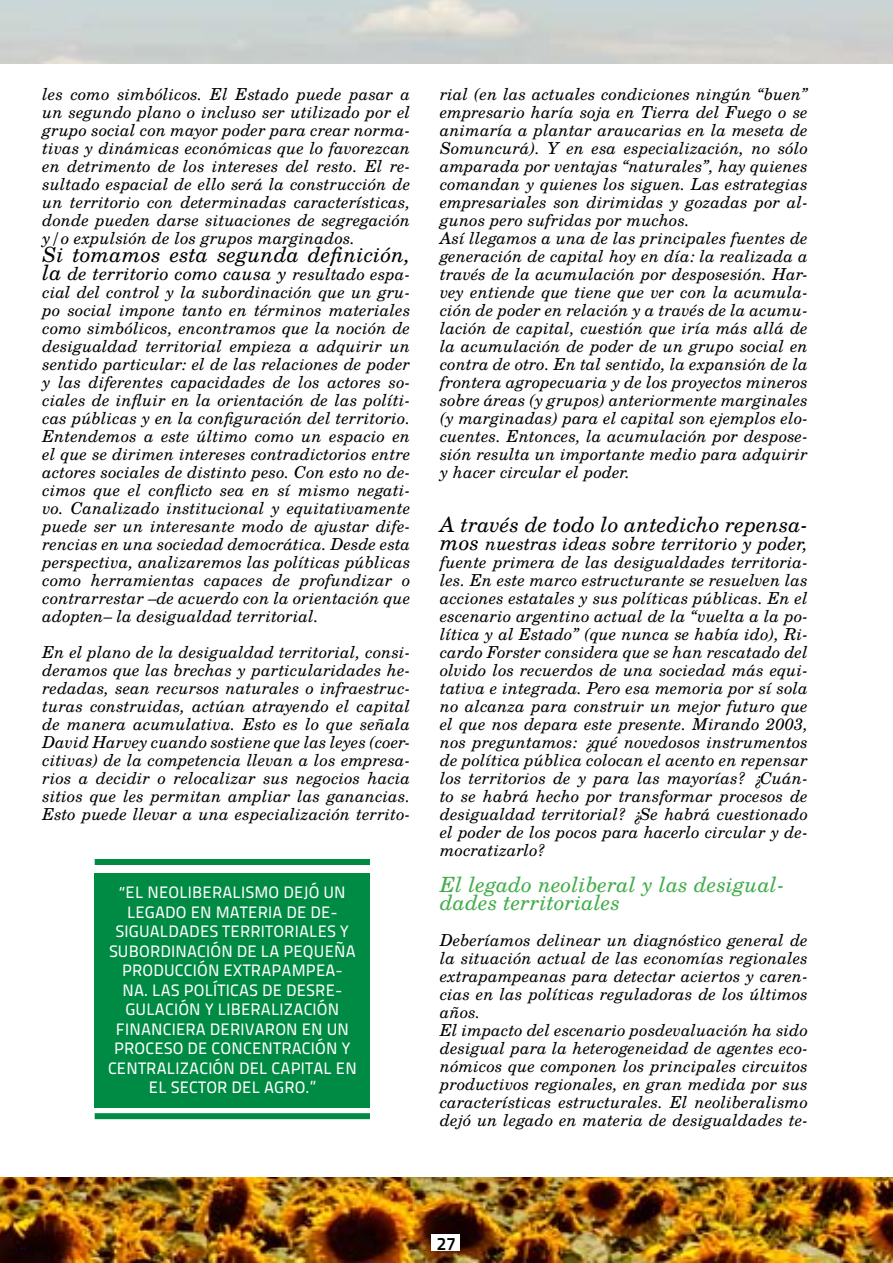
<style>
.page{position:relative;width:893px;height:1263px;background:#fff}
.page>*{position:absolute;margin:0;border:0;box-sizing:border-box;transform-origin:0 0}
.t1{font:italic 21px "Te X Gyre Schola";letter-spacing:.01em;color:#000}
.t2{font:italic 21px/18px "Te X Gyre Schola";letter-spacing:.01em;color:#41ad49}
.t3{font:italic 18px "Te X Gyre Schola";letter-spacing:.01em;color:#000}
.t4{font:18px "Titillium Maps 26 L 750 wt";color:#000}
.t5{font:italic 16.5px/18px "Te X Gyre Schola";letter-spacing:.01em;color:#000;text-align:justify}
.t6{font:16.5px "Titillium Maps 26 L 500 wt";letter-spacing:.01em;color:#fff}
.s1{font-size:21px}
.s2{font-size:16.5px}
</style>
<div class="page">
<img style="left:0;top:1178px;width:893px;height:85px">
<div style="left:95px;top:874px;width:275px;height:234px;background:#008b44"></div>
<div style="left:95px;top:859px;width:275px;height:6px;background:#008b44"></div>
<div style="left:95px;top:1113px;width:275px;height:6px;background:#008b44"></div>
<div style="left:432px;top:1234px;width:28px;height:17px;background:#fff"></div>
<p class="t5" style="left:43px;top:84px;width:369px">les como simbólicos. El Estado puede pasar a un segundo plano o incluso ser utilizado por el grupo social con mayor poder para crear norma&shy;tivas y dinámicas económicas que lo favorezcan en detrimento de los intereses del resto. El re&shy;sultado espacial de ello será la construcción de un territorio con determinadas características, donde pueden darse situaciones de segregación y/o expulsión de los grupos marginados.</p>
<p class="t1" style="left:43px;top:238px;width:369px">Si tomamos esta segunda definición,</p>
<p class="t3" style="left:43px;top:259px;width:369px"><span class="s1">la</span> de territorio como causa y <span class="s2">resultado espa-</span></p>
<p class="t5" style="left:43px;top:282px;width:369px">cial del control y la subordinación que un gru&shy;po social impone tanto en términos materiales como simbólicos, encontramos que la noción de desigualdad territorial empieza a adquirir un sentido particular: el de las relaciones de poder y las diferentes capacidades de los actores so&shy;ciales de influir en la orientación de las políti&shy;cas públicas y en la configuración del territorio.<br>Entendemos a este último como un espacio en el que se dirimen intereses contradictorios entre actores sociales de distinto peso. Con esto no de&shy;cimos que el conflicto sea en sí mismo negati&shy;vo. Canalizado institucional y equitativamente puede ser un interesante modo de ajustar dife&shy;rencias en una sociedad democrática. Desde esta perspectiva, analizaremos las políticas públicas como herramientas capaces de profundizar o contrarrestar –de acuerdo con la orientación que adopten– la desigualdad territorial.</p>
<p class="t5" style="left:43px;top:642px;width:369px">En el plano de la desigualdad territorial, consi&shy;deramos que las brechas y particularidades he&shy;redadas, sean recursos naturales o infraestruc&shy;turas construidas, actúan atrayendo el capital de manera acumulativa. Esto es lo que señala David Harvey cuando sostiene que las leyes (coer&shy;citivas) de la competencia llevan a los empresa&shy;rios a decidir o relocalizar sus negocios hacia sitios que les permitan ampliar las ganancias.<br>Esto puede llevar a una especialización territo-</p>
<p class="t6" style="left:119px;top:880px;width:39px">“EL NEOLIBERALISMO</p>
<p class="t6" style="left:283px;top:880px;width:51px">DEJÓ UN</p>
<p class="t6" style="left:127px;top:900px;width:11px">LEGADO</p>
<p class="t6" style="left:191px;top:900px;width:36px">EN MATERIA</p>
<p class="t6" style="left:286px;top:900px;width:53px">DE DE-</p>
<p class="t6" style="left:116px;top:919px;width:11px">SIGUALDADES</p>
<p class="t6" style="left:222px;top:919px;width:10px">TERRITORIALES</p>
<p class="t6" style="left:340px;top:919px;width:11px">Y</p>
<p class="t6" style="left:109px;top:939px;width:11px">SUBORDINACI</p>
<p class="t6" style="left:210px;top:939px;width:145px">ÓNDE LA PEQUEÑA</p>
<p class="t6" style="left:122px;top:958px;width:11px">PRODUCCI</p>
<p class="t6" style="left:197px;top:958px;width:57px">ÓN EXTRAPAMPEA</p>
<p class="t6" style="left:336px;top:958px;width:9px">-</p>
<p class="t6" style="left:123px;top:978px;width:105px">NA. LAS POLÍTICAS</p>
<p class="t6" style="left:262px;top:978px;width:35px">DE DESRE</p>
<p class="t6" style="left:335px;top:978px;width:9px">-</p>
<p class="t6" style="left:125px;top:997px;width:10px">GULACI</p>
<p class="t6" style="left:178px;top:997px;width:49px">ÓN Y LIBERALI</p>
<p class="t6" style="left:284px;top:997px;width:54px">ZACIÓN</p>
<p class="t6" style="left:116px;top:1017px;width:10px">FINANCIERA</p>
<p class="t6" style="left:210px;top:1017px;width:9px">DERI</p>
<p class="t6" style="left:245px;top:1017px;width:22px">VARON</p>
<p class="t6" style="left:302px;top:1017px;width:36px">EN UN</p>
<p class="t6" style="left:114px;top:1036px;width:11px">PROCESO</p>
<p class="t6" style="left:188px;top:1036px;width:35px">DE CONCENTRACI</p>
<p class="t6" style="left:315px;top:1036px;width:37px">ÓN Y</p>
<p class="t6" style="left:108px;top:1056px;width:10px">CENTRALI</p>
<p class="t6" style="left:180px;top:1056px;width:70px">ZACIÓN DEL</p>
<p class="t6" style="left:272px;top:1056px;width:10px">CAPITAL</p>
<p class="t6" style="left:336px;top:1056px;width:10px">EN</p>
<p class="t6" style="left:149px;top:1075px;width:33px">EL SECTOR</p>
<p class="t6" style="left:232px;top:1075px;width:10px">DEL</p>
<p class="t6" style="left:264px;top:1075px;width:11px">AGRO</p>
<p class="t6" style="left:306px;top:1075px;width:12px">.”</p>
<p class="t5" style="left:440px;top:84px;width:369px;text-align:left">rial (en las actuales condiciones ningún “buen” empresario haría soja en Tierra del Fuego o se animaría a plantar araucarias en la meseta de Somuncurá). Y en esa especialización, no sólo amparada por ventajas “naturales”, hay quienes comandan y quienes los siguen. Las estrategias empresariales son dirimidas y gozadas por al&shy;gunos pero sufridas por muchos.<br>Así llegamos a una de las principales fuentes de generación de capital hoy en día: la realizada a través de la acumulación por desposesión. Har&shy;vey entiende que tiene que ver con la acumula&shy;ción de poder en relación y a través de la acumu&shy;lación de capital, cuestión que iría más allá de la acumulación de poder de un grupo social en contra de otro. En tal sentido, la expansión de la frontera agropecuaria y de los proyectos mineros sobre áreas (y grupos) anteriormente marginales (y marginadas) para el capital son ejemplos elo&shy;cuentes. Entonces, la acumulación por despose&shy;sión resulta un importante medio para adquirir y hacer circular el poder.</p>
<p class="t1" style="left:440px;top:508px;width:369px">A través de todo lo antedicho repensa-</p>
<p class="t3" style="left:440px;top:529px;width:369px"><span class="s1">mos</span> nuestras ideas sobre territorio y poder,</p>
<p class="t5" style="left:440px;top:552px;width:369px">fuente primera de las desigualdades territoria&shy;les. En este marco estructurante se resuelven las acciones estatales y sus políticas públicas. En el escenario argentino actual de la “vuelta a la po&shy;lítica y al Estado” (que nunca se había ido), Ri&shy;cardo Forster considera que se han rescatado del olvido los recuerdos de una sociedad más equi&shy;tativa e integrada. Pero esa memoria por sí sola no alcanza para construir un mejor futuro que el que nos depara este presente. Mirando 2003, nos preguntamos: ¿qué novedosos instrumentos de política pública colocan el acento en repensar los territorios de y para las mayorías? ¿Cuán&shy;to se habrá hecho por transformar procesos de desigualdad territorial? ¿Se habrá cuestionado el poder de los pocos para hacerlo circular y de&shy;mocratizarlo?</p>
<p class="t2" style="left:440px;top:874px;width:346px">El legado neoliberal y las desigual&shy;dades territoriales</p>
<p class="t5" style="left:440px;top:930px;width:369px;text-align:left">Deberíamos delinear un diagnóstico general de la situación actual de las economías regionales extrapampeanas para detectar aciertos y caren&shy;cias en las políticas reguladoras de los últimos años.<br>El impacto del escenario posdevaluación ha sido desigual para la heterogeneidad de agentes eco&shy;nómicos que componen los principales circuitos productivos regionales, en gran medida por sus características estructurales. El neoliberalismo dejó un legado en materia de desigualdades te-</p>
<p class="t4" style="left:437px;top:1229px;width:21px">27</p>
</div>
